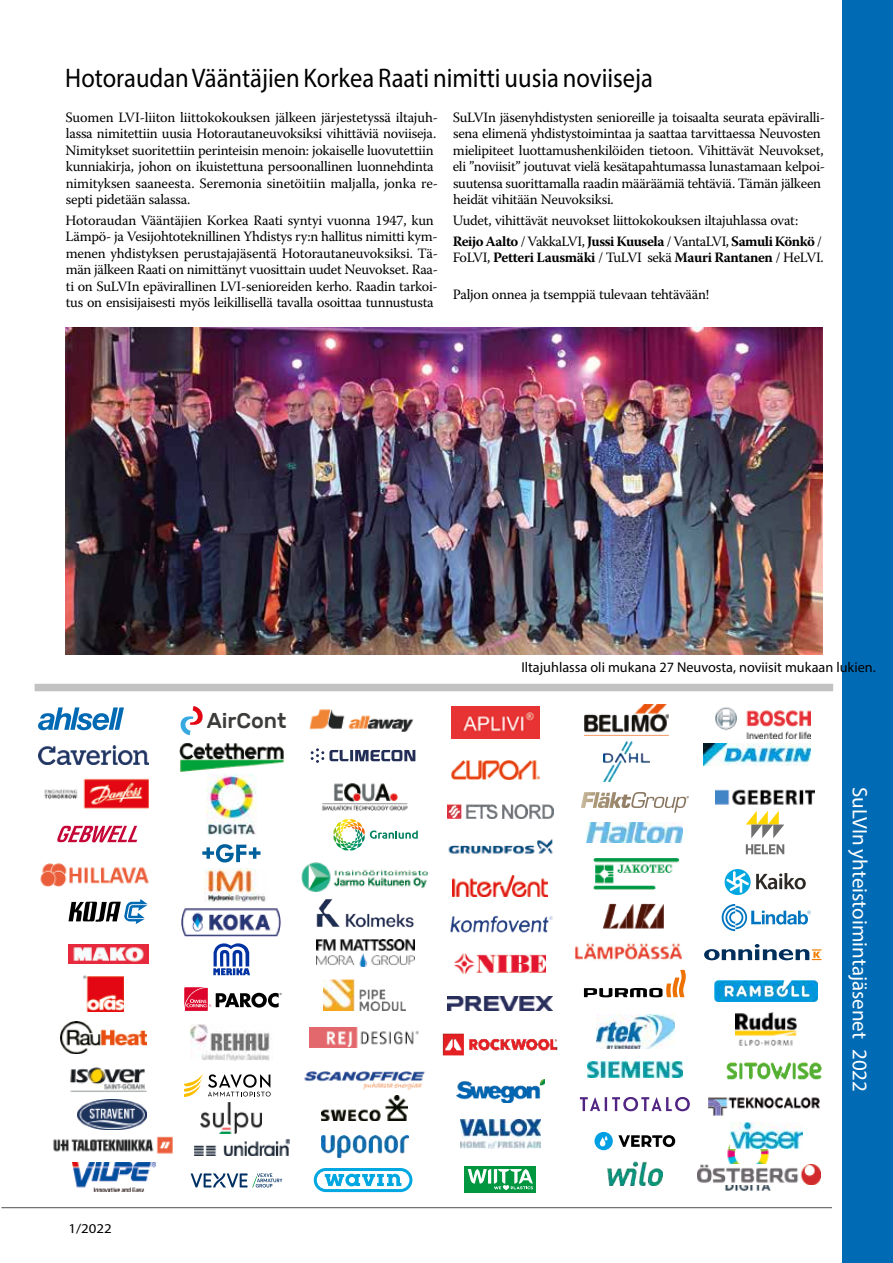
<style>
.page{position:relative;width:893px;height:1263px;background:#fff}
.page>*{position:absolute;margin:0;border:0;box-sizing:border-box;transform-origin:0 0}
.t1{font:27px "Myriad Pro";color:#000;scale:.91 1}
.t2{font:500 21.45px "Rubik";color:#3c3c3b}
.t3{font:21px "Myriad Pro";color:#fff}
.t4{font:14.25px/16.5px "Warnock Pro";letter-spacing:-.02em;color:#000}
.t5{font:14.25px "Myriad Pro";color:#000}
.t6{font:700 14.25px "Warnock Pro";letter-spacing:-.025em;color:#000}
.t7{font:13.5px "Myriad Pro";color:#000;scale:1.1 1}
.s1{font-weight:700}
.s2{font-weight:400}
</style>
<div class="page">
<div style="left:842px;top:0;width:51px;height:1263px;background:#006ab5"></div>
<hr style="left:1px;top:1207px;width:831px;height:1px;background:#000">
<img style="left:725px;top:1144px;width:46px;height:47px">
<img style="left:65px;top:327px;width:758px;height:327px">
<div style="left:35px;top:684px;width:798px;height:7px;background:#c2c2c2"></div>
<img style="left:68px;top:944px;width:80px;height:19px">
<svg style="left:184px;top:987px;width:98px;height:24px"></svg>
<img style="left:448px;top:996px;width:105px;height:14px">
<img style="left:322px;top:1096px;width:86px;height:25px">
<img style="left:596px;top:1015px;width:79px;height:34px">
<img style="left:716px;top:708px;width:94px;height:30px">
<img style="left:309px;top:709px;width:105px;height:23px">
<img style="left:38px;top:745px;width:111px;height:20px">
<img style="left:321px;top:783px;width:87px;height:27px">
<img style="left:78px;top:1100px;width:68px;height:29px">
<img style="left:447px;top:804px;width:106px;height:15px">
<svg style="left:184px;top:1074px;width:87px;height:23px"></svg>
<svg style="left:333px;top:819px;width:85px;height:32px"></svg>
<img style="left:84px;top:975px;width:39px;height:37px">
<img style="left:587px;top:822px;width:96px;height:21px">
<img style="left:451px;top:760px;width:88px;height:19px">
<svg style="left:38px;top:707px;width:86px;height:23px"></svg>
<svg style="left:581px;top:792px;width:108px;height:21px"></svg>
<img style="left:584px;top:704px;width:85px;height:31px">
<svg style="left:59px;top:825px;width:79px;height:18px"></svg>
<svg style="left:57px;top:826px;width:80px;height:16px"></svg>
<img style="left:301px;top:862px;width:127px;height:31px">
<img style="left:204px;top:869px;width:62px;height:33px">
<img style="left:70px;top:1067px;width:77px;height:25px">
<img style="left:453px;top:875px;width:95px;height:21px">
<img style="left:604px;top:903px;width:60px;height:25px">
<img style="left:604px;top:742px;width:46px;height:40px">
<img style="left:455px;top:954px;width:91px;height:20px">
<img style="left:44px;top:778px;width:105px;height:31px">
<img style="left:316px;top:899px;width:98px;height:29px">
<img style="left:593px;top:858px;width:87px;height:31px">
<img style="left:448px;top:839px;width:105px;height:15px">
<img style="left:201px;top:1103px;width:61px;height:30px">
<img style="left:309px;top:1028px;width:110px;height:19px">
<img style="left:456px;top:1079px;width:88px;height:23px">
<img style="left:317px;top:939px;width:98px;height:27px">
<img style="left:730px;top:1122px;width:72px;height:27px">
<svg style="left:584px;top:970px;width:102px;height:27px"></svg>
<svg style="left:68px;top:899px;width:80px;height:25px"></svg>
<img style="left:442px;top:1033px;width:116px;height:23px">
<img style="left:321px;top:1135px;width:87px;height:22px">
<img style="left:460px;top:1119px;width:80px;height:29px">
<img style="left:194px;top:1139px;width:96px;height:17px">
<img style="left:53px;top:1136px;width:120px;height:18px">
<img style="left:607px;top:1161px;width:56px;height:24px">
<img style="left:73px;top:1162px;width:83px;height:29px">
<img style="left:708px;top:1097px;width:112px;height:18px">
<img style="left:587px;top:1061px;width:95px;height:16px">
<svg style="left:310px;top:750px;width:106px;height:12px"></svg>
<svg style="left:311px;top:748px;width:104px;height:15px"></svg>
<img style="left:191px;top:1024px;width:81px;height:36px">
<svg style="left:594px;top:1132px;width:81px;height:18px"></svg>
<img style="left:697px;top:1165px;width:123px;height:19px">
<img style="left:450px;top:915px;width:103px;height:18px">
<svg style="left:464px;top:1167px;width:72px;height:26px"></svg>
<svg style="left:722px;top:904px;width:89px;height:27px"></svg>
<img style="left:60px;top:1021px;width:86px;height:32px">
<img style="left:736px;top:1013px;width:61px;height:33px">
<img style="left:715px;top:789px;width:99px;height:16px">
<svg style="left:191px;top:1173px;width:91px;height:14px"></svg>
<img style="left:451px;top:707px;width:88px;height:31px">
<img style="left:182px;top:908px;width:99px;height:28px">
<img style="left:40px;top:863px;width:109px;height:23px">
<img style="left:179px;top:742px;width:105px;height:30px">
<svg style="left:202px;top:844px;width:59px;height:18px"></svg>
<svg style="left:180px;top:706px;width:23px;height:29px"></svg>
<svg style="left:725px;top:869px;width:26px;height:26px"></svg>
<svg style="left:726px;top:871px;width:23px;height:22px"></svg>
<svg style="left:756px;top:873px;width:50px;height:16px"></svg>
<img style="left:704px;top:744px;width:106px;height:22px">
<img style="left:324px;top:980px;width:82px;height:31px">
<svg style="left:213px;top:943px;width:37px;height:32px"></svg>
<svg style="left:314px;top:1168px;width:98px;height:24px"></svg>
<img style="left:304px;top:1071px;width:121px;height:19px">
<img style="left:726px;top:1062px;width:96px;height:17px">
<svg style="left:580px;top:1097px;width:110px;height:14px"></svg>
<svg style="left:746px;top:811px;width:38px;height:27px"></svg>
<svg style="left:746px;top:844px;width:38px;height:10px"></svg>
<img style="left:575px;top:943px;width:108px;height:17px">
<svg style="left:709px;top:949px;width:113px;height:12px"></svg>
<svg style="left:704px;top:944px;width:117px;height:16px"></svg>
<img style="left:715px;top:980px;width:103px;height:22px">
<img style="left:207px;top:774px;width:49px;height:61px">
<h1 class="t1" style="left:65px;top:61px;width:647px">Hotoraudan Vääntäjien Korkea Raati nimitti uusia noviiseja</h1>
<p class="t4" style="left:66px;top:108px;width:374px">Suomen LVI-liiton liittokokouksen jälkeen järjestetyssä iltajuh&shy;lassa nimitettiin uusia Hotorautaneuvoksiksi vihittäviä noviiseja.<br>Nimitykset suoritettiin perinteisin menoin: jokaiselle luovutettiin kunniakirja, johon on ikuistettuna persoonallinen luonnehdinta nimityksen saaneesta. Seremonia sinetöitiin maljalla, jonka re&shy;septi pidetään salassa.</p>
<p class="t4" style="left:65px;top:212px;width:374px">Hotoraudan Vääntäjien Korkea Raati syntyi vuonna 1947, kun Lämpö- ja Vesijohtoteknillinen Yhdistys ry:n hallitus nimitti kym&shy;menen yhdistyksen perustajajäsentä Hotorautaneuvoksiksi. Tä&shy;män jälkeen Raati on nimittänyt vuosittain uudet Neuvokset. Raa&shy;ti on SuLVIn epävirallinen LVI-senioreiden kerho. Raadin tarkoi&shy;tus on ensisijaisesti myös leikillisellä tavalla osoittaa tunnustusta</p>
<p class="t4" style="left:453px;top:108px;width:374px">SuLVIn jäsenyhdistysten senioreille ja toisaalta seurata epäviralli&shy;sena elimenä yhdistystoimintaa ja saattaa tarvittaessa Neuvosten mielipiteet luottamushenkilöiden tietoon. Vihittävät Neuvokset, eli ”noviisit” joutuvat vielä kesätapahtumassa lunastamaan kelpoi&shy;suutensa suorittamalla raadin määräämiä tehtäviä. Tämän jälkeen heidät vihitään Neuvoksiksi.</p>
<p class="t4" style="left:453px;top:210px;width:371px;line-height:20.7px">Uudet, vihittävät neuvokset liittokokouksen iltajuhlassa ovat:<br><span class="s1">Reijo Aalto</span> / VakkaLVI, <span class="s1">Jussi Kuusela</span> / VantaLVI, <span class="s1">Samuli Könkö</span> /</p>
<p class="t6" style="left:453px;top:249px;width:372px"><span class="s2">FoLVI,</span> Petteri Lausmäki <span class="s2">/ TuLVI sekä</span> Mauri Rantanen <span class="s2">/ HeLVI.</span></p>
<p class="t4" style="left:453px;top:286px;width:258px">Paljon onnea ja tsemppiä tulevaan tehtävään!</p>
<h2 class="t2" style="left:207px;top:708px;width:81px">AirCont</h2>
<p class="t7" style="left:68px;top:1220px;width:41px">1/2022</p>
<p class="t5" style="left:521px;top:659px;width:356px">Iltajuhlassa oli mukana 27 Neuvosta, noviisit mukaan lukien.</p>
<h3 class="t3" style="left:873px;top:787px;width:307px;rotate:90deg">SuLVIn yhteistoimintajäsenet 2022</h3>
</div>
